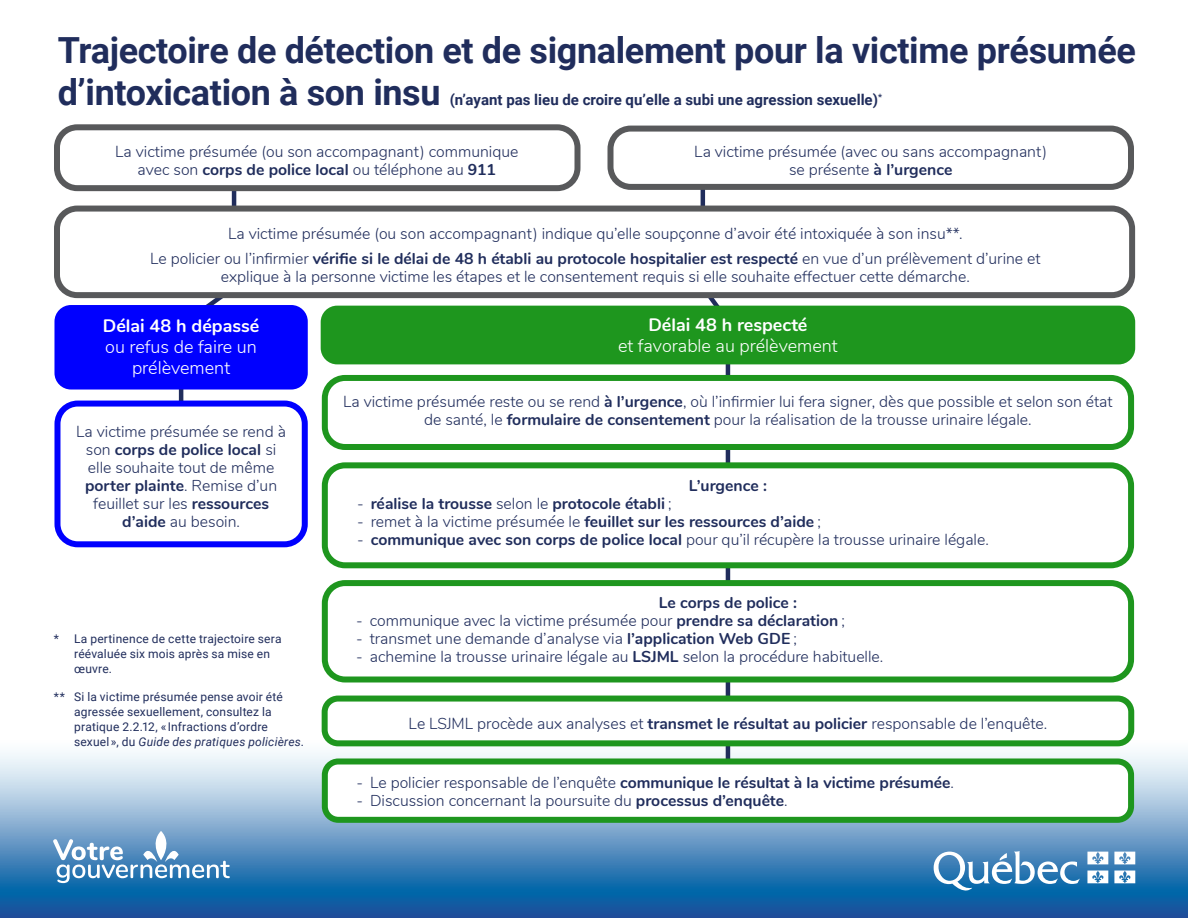
<style>
.page{position:relative;width:1188px;height:918px;background:#fff}
.page>*{position:absolute;margin:0;border:0;box-sizing:border-box;transform-origin:0 0}
.t1{font:700 36px/42px "Roboto";letter-spacing:-.01em;color:#202d5c}
.t2{font:300 18px/21px "Nunito";color:#fff;text-align:center}
.t3{font:700 18px "Nunito";color:#fff}
.t4{font:300 15.75px/18px "Nunito";color:#202d5c;text-align:center}
.t5{font:700 15.75px "Nunito";color:#202d5c}
.t6{font:700 15px "Roboto";color:#202d5c}
.t7{font:12px/15px "Roboto";letter-spacing:.015em;color:#202d5c}
.s1{font-weight:700}
.s2{font-style:italic}
.s3{font-weight:300}
</style>
<div class="page">
<svg style="left:0;top:746px;width:1188px;height:172px;background:#6799c5"></svg>
<svg style="left:726px;top:347px;width:4px;height:431px"></svg>
<hr style="left:179px;top:338px;width:4px;height:188px;background:#202d5c">
<hr style="left:701px;top:142px;width:4px;height:107px;background:#202d5c">
<svg style="left:651px;top:298px;width:106px;height:8px"></svg>
<hr style="left:232px;top:144px;width:4px;height:106px;background:#202d5c">
<svg style="left:99px;top:298px;width:174px;height:7px"></svg>
<div style="left:611px;top:129px;width:520px;height:58px;background:#fff;border-radius:20px"></div>
<div style="left:608px;top:126px;width:526px;height:64px;border:6px solid #58595b;border-radius:20px"></div>
<div style="left:57px;top:209px;width:1075px;height:86px;background:#fff;border-radius:20px"></div>
<div style="left:54px;top:206px;width:1081px;height:92px;border:6px solid #58595b;border-radius:20px"></div>
<div style="left:57px;top:127px;width:521px;height:61px;background:#fff;border-radius:20px"></div>
<div style="left:54px;top:124px;width:527px;height:67px;border:6px solid #58595b;border-radius:20px"></div>
<div style="left:57px;top:308px;width:248px;height:79px;background:#00f;border-radius:14px"></div>
<div style="left:54px;top:305px;width:254px;height:85px;border:6px solid #00f;border-radius:14px"></div>
<div style="left:57px;top:404px;width:248px;height:140px;background:#fff;border-radius:20px"></div>
<div style="left:54px;top:401px;width:254px;height:146px;border:6px solid #00f;border-radius:20px"></div>
<div style="left:324px;top:309px;width:808px;height:52px;background:#1e961e;border-radius:14px"></div>
<div style="left:321px;top:306px;width:814px;height:58px;border:6px solid #1e961e;border-radius:14px"></div>
<div style="left:325px;top:378px;width:806px;height:69px;background:#fff;border-radius:20px"></div>
<div style="left:322px;top:375px;width:812px;height:75px;border:6px solid #1e961e;border-radius:20px"></div>
<div style="left:325px;top:465px;width:806px;height:100px;background:#fff;border-radius:20px"></div>
<div style="left:322px;top:462px;width:812px;height:106px;border:6px solid #1e961e;border-radius:20px"></div>
<div style="left:322px;top:580px;width:812px;height:102px;border:6px solid #1e961e;border-radius:20px"></div>
<div style="left:322px;top:696px;width:812px;height:50px;border:6px solid #1e961e;border-radius:14px"></div>
<div style="left:325px;top:761px;width:806px;height:59px;background:#fff;border-radius:14px"></div>
<div style="left:322px;top:758px;width:812px;height:65px;border:6px solid #1e961e;border-radius:14px"></div>
<img style="left:54px;top:831px;width:175px;height:52px">
<img style="left:913px;top:831px;width:243px;height:73px">
<h1 class="t1" style="left:58px;top:31px;width:1080px">Trajectoire de détection et de signalement pour la victime présumée d’intoxication à son insu</h1>
<p class="t6" style="left:450px;top:93px;width:434px">(n’ayant pas lieu de croire qu’elle a subi une agression sexuelle)<sup>*</sup></p>
<p class="t4" style="left:115px;top:143px;width:405px">La victime présumée (ou son accompagnant) communique avec son <span class="s1">corps de police local</span> ou téléphone au <span class="s1">911</span></p>
<p class="t4" style="left:694px;top:143px;width:354px">La victime présumée (avec ou sans accompagnant) se présente <span class="s1">à l’urgence</span></p>
<p class="t4" style="left:150px;top:223px;width:892px;line-height:24.8px">La victime présumée (ou son accompagnant) indique qu’elle soupçonne d’avoir été intoxiquée à son insu**.<br>Le policier ou l’infirmier <span class="s1">vérifie si le délai de 48 h établi au protocole hospitalier est respecté</span> en vue d’un prélèvement d’urine et</p>
<p class="t4" style="left:221px;top:269px;width:750px">explique à la personne victime les étapes et le consentement requis si elle souhaite effectuer cette démarche.</p>
<p class="t3" style="left:103px;top:313px;width:158px">Délai 48 h dépassé</p>
<p class="t2" style="left:105px;top:338px;width:153px">ou refus de faire un prélèvement</p>
<p class="t3" style="left:648px;top:311px;width:161px">Délai 48 h respecté</p>
<p class="t2" style="left:618px;top:336px;width:221px">et favorable au prélèvement</p>
<p class="t4" style="left:76px;top:424px;width:211px">La victime présumée se rend à son <span class="s1">corps de police local</span> si elle souhaite tout de même <span class="s1">porter plainte</span>. Remise d’un feuillet sur les <span class="s1">ressources d’aide</span> au besoin.</p>
<p class="t7" style="left:74px;top:632px;width:209px;text-indent:-20px">* La pertinence de cette trajectoire sera réévaluée six mois après sa mise en œuvre.</p>
<p class="t7" style="left:74px;top:691px;width:231px;text-indent:-20px">** Si la victime présumée pense avoir été agressée sexuellement, consultez la pratique 2.2.12, « Infractions d’ordre sexuel », du <span class="s2">Guide des pratiques policières</span>.</p>
<p class="t4" style="left:343px;top:394px;width:771px">La victime présumée reste ou se rend <span class="s1">à l’urgence</span>, où l’infirmier lui fera signer, dès que possible et selon son état de santé, le <span class="s1">formulaire de consentement</span> pour la réalisation de la trousse urinaire légale.</p>
<p class="t5" style="left:689px;top:479px;width:79px">L’urgence :</p>
<p class="t5" style="left:357px;top:492px;width:316px"><span class="s3">-</span> réalise la trousse <span class="s3">selon le</span> protocole établi <span class="s3">;</span></p>
<p class="t5" style="left:357px;top:510px;width:465px"><span class="s3">- remet à la victime présumée le</span> feuillet sur les ressources d’aide <span class="s3">;</span></p>
<p class="t4" style="left:357px;top:531px;width:633px">- <span class="s1">communique avec son corps de police local</span> pour qu’il récupère la trousse urinaire légale.</p>
<p class="t5" style="left:659px;top:596px;width:140px">Le corps de police :</p>
<p class="t4" style="left:356px;top:613px;width:490px">- communique avec la victime présumée pour <span class="s1">prendre sa déclaration</span> ;</p>
<p class="t4" style="left:356px;top:631px;width:442px">- transmet une demande d’analyse via <span class="s1">l’application Web GDE</span> ;</p>
<p class="t4" style="left:356px;top:649px;width:529px">- achemine la trousse urinaire légale au <span class="s1">LSJML</span> selon la procédure habituelle.</p>
<p class="t4" style="left:409px;top:715px;width:640px">Le LSJML procède aux analyses et <span class="s1">transmet le résultat au policier</span> responsable de l’enquête.</p>
<p class="t5" style="left:357px;top:771px;width:599px"><span class="s3">- Le policier responsable de l’enquête</span> communique le résultat à la victime présumée<span class="s3">.</span></p>
<p class="t4" style="left:357px;top:792px;width:433px">- Discussion concernant la poursuite du <span class="s1">processus d’enquête</span>.</p>
</div>
